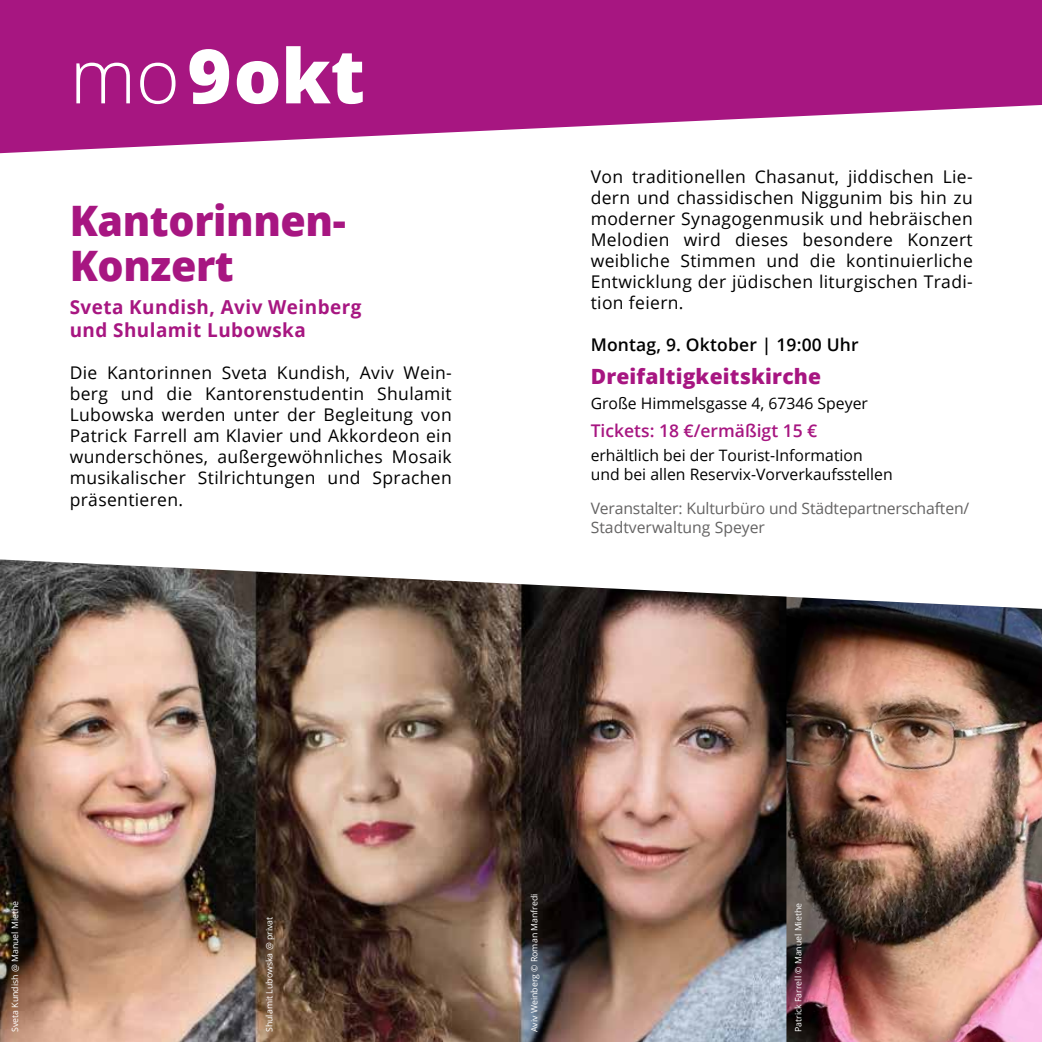
<style>
.page{position:relative;width:1042px;height:1042px;background:#fff}
.page>*{position:absolute;margin:0;border:0;box-sizing:border-box;transform-origin:0 0}
.t1{font:800 75.25px "Open Sans";color:#fff}
.t2{font:800 42px/45.5px "Open Sans";letter-spacing:-.01em;color:#a71681}
.t3{font:800 21px "Open Sans";letter-spacing:.01em;color:#a71681}
.t4{font:700 19.25px/23.1px "Open Sans";letter-spacing:.025em;color:#a71681}
.t5{font:17.5px/21px "Open Sans";letter-spacing:.02em;color:#000;text-align:justify}
.t6{font:600 17.5px "Open Sans";letter-spacing:.01em;color:#000}
.t7{font:600 17.5px "Open Sans";color:#a71681}
.t8{font:15.75px/18.9px "Open Sans";color:#000}
.t9{font:15.75px/18.9px "Open Sans";letter-spacing:-.01em;color:#646363}
.t10{font:8.75px "Open Sans";color:#fff}
.s1{font-weight:300}
</style>
<div class="page">
<img style="left:786px;top:596px;width:256px;height:446px">
<img style="left:0;top:559px;width:786px;height:483px">
<svg style="left:0;top:0;width:1042px;height:153px;fill:#a71681"></svg>
<h1 class="t1" style="left:70px;top:19px;width:297px"><span class="s1">mo</span>9okt</h1>
<h2 class="t2" style="left:70px;top:195px;width:278px">Kantorinnen-<br>Konzert</h2>
<p class="t4" style="left:70px;top:295px;width:293px">Sveta Kundish, Aviv Weinberg und Shulamit Lubowska</p>
<p class="t5" style="left:70px;top:362px;width:384px">Die Kantorinnen Sveta Kundish, Aviv Wein&shy;berg und die Kantorenstudentin Shulamit Lubowska werden unter der Begleitung von Patrick Farrell am Klavier und Akkordeon ein wunderschönes, außergewöhnliches Mosaik musikalischer Stilrichtungen und Sprachen präsentieren.</p>
<p class="t5" style="left:591px;top:165px;width:384px">Von traditionellen Chasanut, jiddischen Lie&shy;dern und chassidischen Niggunim bis hin zu moderner Synagogenmusik und hebräischen Melodien wird dieses besondere Konzert weibliche Stimmen und die kontinuierliche Entwicklung der jüdischen liturgischen Tradi&shy;tion feiern.</p>
<p class="t6" style="left:591px;top:332px;width:269px">Montag, 9. Oktober | 19:00 Uhr</p>
<p class="t3" style="left:591px;top:360px;width:232px">Dreifaltigkeitskirche</p>
<p class="t8" style="left:591px;top:393px;width:279px">Große Himmelsgasse 4, 67346 Speyer</p>
<p class="t7" style="left:591px;top:418px;width:228px">Tickets: 18 €/ermäßigt 15 €</p>
<p class="t8" style="left:591px;top:445px;width:303px">erhältlich bei der Tourist-Information und bei allen Reservix-Vorverkaufsstellen</p>
<p class="t9" style="left:591px;top:498px;width:380px">Veranstalter: Kulturbüro und Städtepartnerschaften/<br>Stadtverwaltung Speyer</p>
<p class="t10" style="left:9px;top:1032px;width:133px;rotate:-90deg">Sveta Kundish @ Manuel Miethe</p>
<p class="t10" style="left:263px;top:1032px;width:117px;rotate:-90deg">Shulamit Lubowska @ privat</p>
<p class="t10" style="left:528px;top:1032px;width:140px;rotate:-90deg">Aviv Weinberg © Roman Manfredi</p>
<p class="t10" style="left:792px;top:1032px;width:131px;rotate:-90deg">Patrick Farrell © Manuel Miethe</p>
</div>
